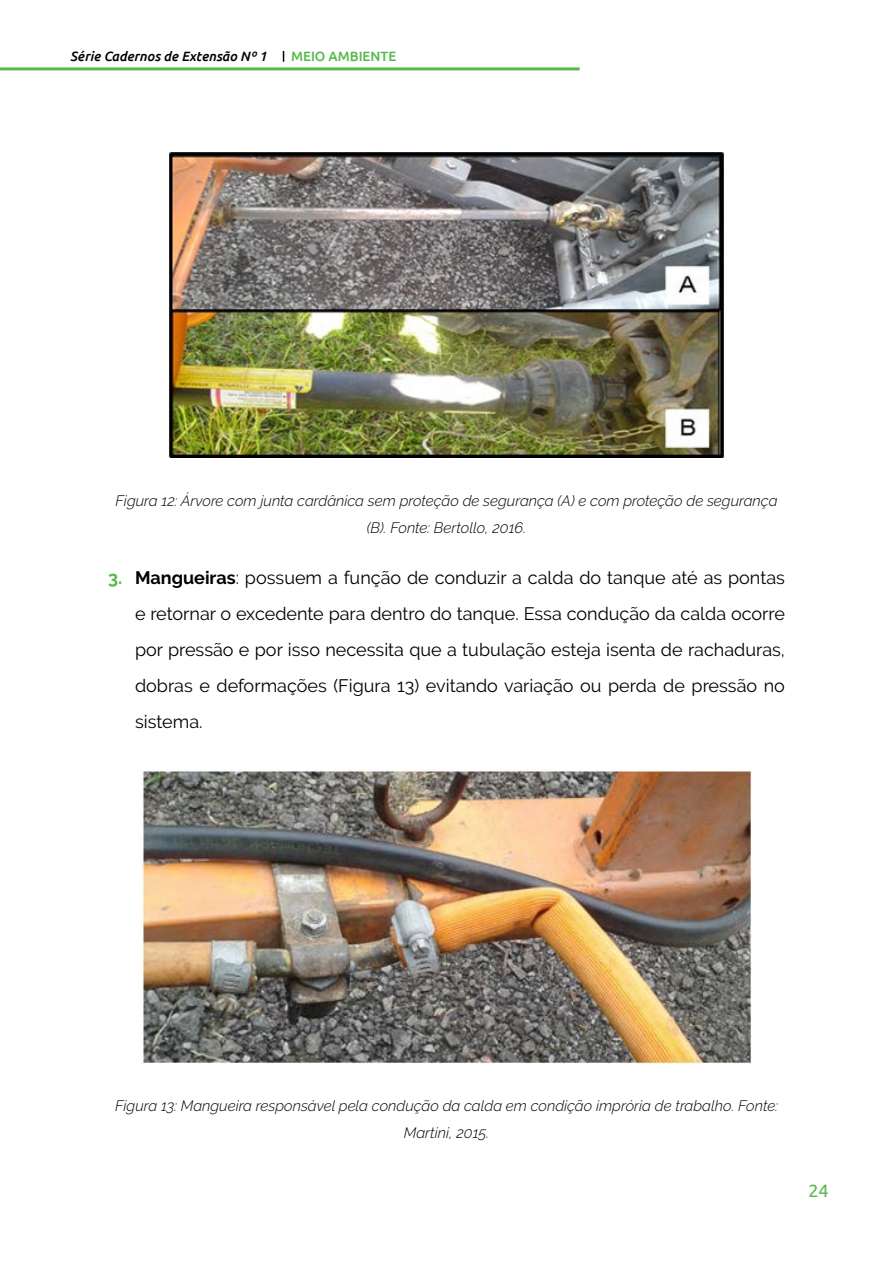
<style>
.page{position:relative;width:893px;height:1263px;background:#fff}
.page>*{position:absolute;margin:0;border:0;box-sizing:border-box;transform-origin:0 0}
.t1{font:18px/36px "Raleway";color:#000;text-align:justify}
.t2{font:18px "Ubuntu";color:#54b948}
.t3{font:italic 300 15px/27px "Raleway";color:#000;text-align:center}
.t4{font:italic 500 13.5px "Ubuntu";color:#000}
.t5{font:500 13.5px "Ubuntu";color:#54b948}
.s1{font-weight:700;color:#54b948}
.s2{font-weight:700}
</style>
<div class="page">
<hr style="left:0;top:67px;width:580px;height:3px;background:#54b948">
<img style="left:169px;top:152px;width:555px;height:306px">
<img style="left:142px;top:769px;width:609px;height:294px">
<p class="t4" style="left:70px;top:48px;width:198px">Série Cadernos de Extensão Nº 1</p>
<p class="t5" style="left:291px;top:48px;width:107px">MEIO AMBIENTE</p>
<p class="t3" style="left:115px;top:487px;width:664px">Figura 12: Árvore com junta cardânica sem proteção de segurança (A) e com proteção de segurança (B). Fonte: Bertollo, 2016.</p>
<p class="t1" style="left:135px;top:560px;width:651px;text-indent:-27px"><span class="s1">3.</span> <span class="s2">Mangueiras</span>: possuem a função de conduzir a calda do tanque até as pontas e retornar o excedente para dentro do tanque. Essa condução da calda ocorre por pressão e por isso necessita que a tubulação esteja isenta de rachaduras, dobras e deformações (Figura 13) evitando variação ou perda de pressão no sistema.</p>
<p class="t3" style="left:115px;top:1092px;width:664px">Figura 13: Mangueira responsável pela condução da calda em condição imprória de trabalho. Fonte:<br>Martini, 2015.</p>
<p class="t2" style="left:808px;top:1179px;width:22px">24</p>
</div>
